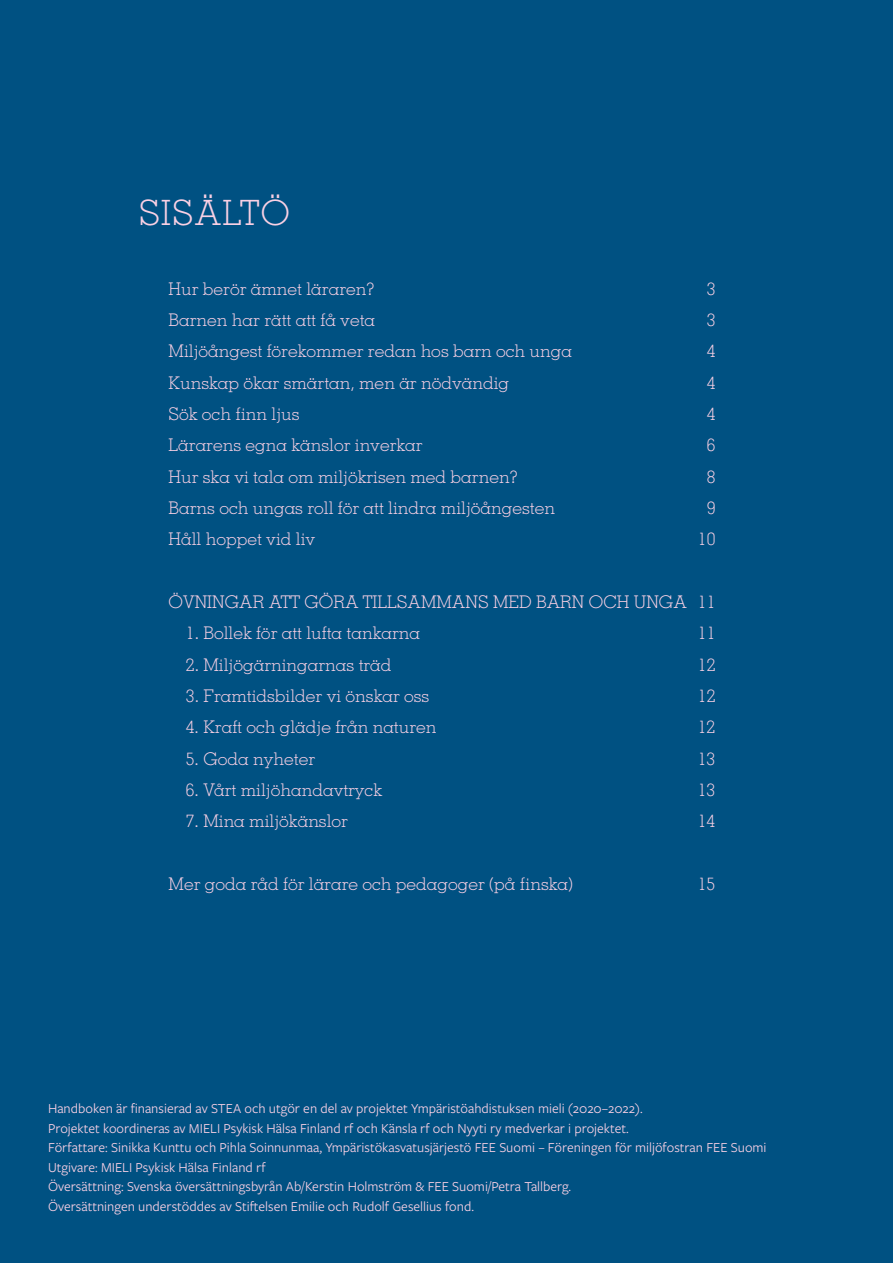
<style>
.page{position:relative;width:893px;height:1263px;background:#005182}
.page>*{position:absolute;margin:0;border:0;box-sizing:border-box;transform-origin:0 0}
.t1{font:300 34.8px "Memphis LT Std";letter-spacing:.03em;color:#f9d0e4}
.t2{font:300 17.4px "Memphis LT Std";color:#f9d0e4}
.t3{font:14.25px/19.5px "Freight Sans Pro";color:#f9d0e4}
</style>
<div class="page">
<h1 class="t1" style="left:139px;top:191px;width:152px">SISÄLTÖ</h1>
<p class="t2" style="left:169px;top:278px;width:207px">Hur berör ämnet läraren?</p>
<p class="t2" style="left:707px;top:278px;width:10px">3</p>
<p class="t2" style="left:169px;top:309px;width:208px">Barnen har rätt att få veta</p>
<p class="t2" style="left:707px;top:309px;width:10px">3</p>
<p class="t2" style="left:169px;top:340px;width:405px">Miljöångest förekommer redan hos barn och unga</p>
<p class="t2" style="left:707px;top:340px;width:10px">4</p>
<p class="t2" style="left:169px;top:372px;width:342px">Kunskap ökar smärtan, men är nödvändig</p>
<p class="t2" style="left:707px;top:372px;width:10px">4</p>
<p class="t2" style="left:169px;top:403px;width:133px">Sök och finn ljus</p>
<p class="t2" style="left:707px;top:403px;width:10px">4</p>
<p class="t2" style="left:169px;top:434px;width:255px">Lärarens egna känslor inverkar</p>
<p class="t2" style="left:707px;top:434px;width:10px">6</p>
<p class="t2" style="left:169px;top:466px;width:350px">Hur ska vi tala om miljökrisen med barnen?</p>
<p class="t2" style="left:707px;top:466px;width:10px">8</p>
<p class="t2" style="left:169px;top:497px;width:388px">Barns och ungas roll för att lindra miljöångesten</p>
<p class="t2" style="left:707px;top:497px;width:10px">9</p>
<p class="t2" style="left:169px;top:528px;width:148px">Håll hoppet vid liv</p>
<p class="t2" style="left:698px;top:528px;width:19px">10</p>
<p class="t2" style="left:169px;top:591px;width:548px">ÖVNINGAR ATT GÖRA TILLSAMMANS MED BARN OCH UNGA 11</p>
<p class="t2" style="left:186px;top:623px;width:236px">1. Bollek för att lufta tankarna</p>
<p class="t2" style="left:698px;top:623px;width:19px">11</p>
<p class="t2" style="left:186px;top:654px;width:207px">2. Miljögärningarnas träd</p>
<p class="t2" style="left:698px;top:654px;width:19px">12</p>
<p class="t2" style="left:186px;top:685px;width:245px">3. Framtidsbilder vi önskar oss</p>
<p class="t2" style="left:698px;top:685px;width:19px">12</p>
<p class="t2" style="left:186px;top:717px;width:252px">4. Kraft och glädje från naturen</p>
<p class="t2" style="left:698px;top:717px;width:19px">12</p>
<p class="t2" style="left:186px;top:748px;width:131px">5. Goda nyheter</p>
<p class="t2" style="left:698px;top:748px;width:19px">13</p>
<p class="t2" style="left:186px;top:779px;width:198px">6. Vårt miljöhandavtryck</p>
<p class="t2" style="left:698px;top:779px;width:19px">13</p>
<p class="t2" style="left:186px;top:811px;width:164px">7. Mina miljökänslor</p>
<p class="t2" style="left:698px;top:811px;width:19px">14</p>
<p class="t2" style="left:169px;top:873px;width:406px">Mer goda råd för lärare och pedagoger (på finska)</p>
<p class="t2" style="left:698px;top:873px;width:19px">15</p>
<p class="t3" style="left:48px;top:1098px;width:720px">Handboken är finansierad av STEA och utgör en del av projektet Ympäristöahdistuksen mieli (2020–2022).<br>Projektet koordineras av MIELI Psykisk Hälsa Finland rf och Känsla rf och Nyyti ry medverkar i projektet.<br>Författare: Sinikka Kunttu och Pihla Soinnunmaa, Ympäristökasvatusjärjestö FEE Suomi – Föreningen för miljöfostran FEE Suomi Utgivare: MIELI Psykisk Hälsa Finland rf<br>Översättning: Svenska översättningsbyrån Ab/Kerstin Holmström &amp; FEE Suomi/Petra Tallberg.<br>Översättningen understöddes av Stiftelsen Emilie och Rudolf Gesellius fond.</p>
</div>
